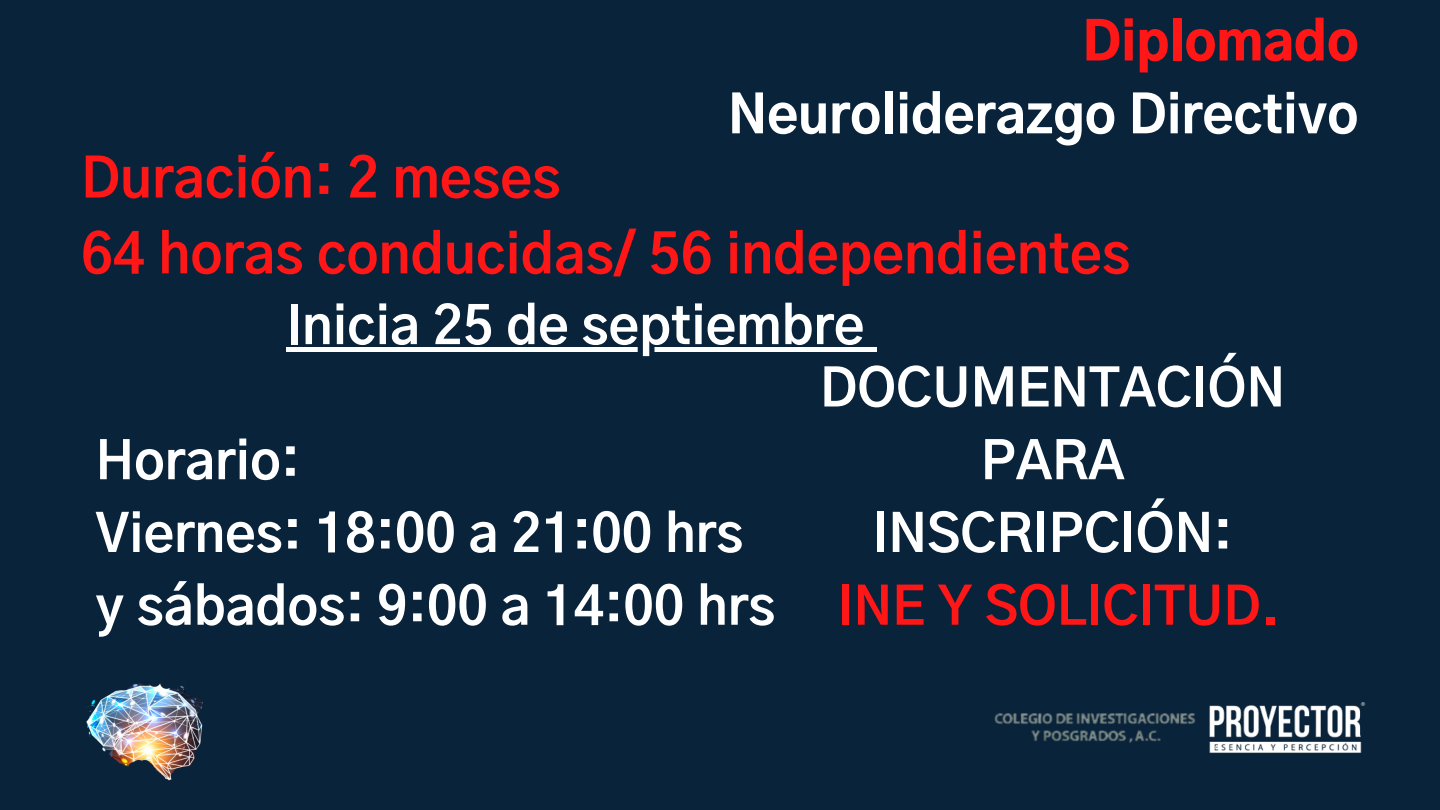
<style>
.page{position:relative;width:1440px;height:810px;background:#09233b}
.page>*{position:absolute;margin:0;border:0;box-sizing:border-box;transform-origin:0 0}
.t1{font:700 54.5px/75.8px "Gothic A1";color:#ff1616}
.t2{font:700 52px/72.8px "Gothic A1";color:#fff}
.t3{font:800 52px "Gothic A1";color:#fff}
.t4{font:700 52px "Gothic A1";color:#ff1616}
.t5{font:900 52px "Gothic A1";color:#ff1616}
</style>
<div class="page">
<img style="left:86px;top:683px;width:118px;height:98px">
<img style="left:994px;top:713px;width:202px;height:30px">
<img style="left:1209px;top:702px;width:157px;height:51px">
<div style="left:286px;top:347px;width:578px;height:5px;background:#fff"></div>
<div style="left:864px;top:347px;width:13px;height:5px;background:#fff"></div>
<p class="t5" style="left:1083px;top:19px;width:278px">Diplomado</p>
<p class="t3" style="left:728px;top:92px;width:632px">Neuroliderazgo Directivo</p>
<p class="t1" style="left:81px;top:143px;width:1051px">Duración: 2 meses<br>64 horas conducidas/ 56 independientes</p>
<p class="t2" style="left:286px;top:292px;width:579px">Inicia 25 de septiembre</p>
<p class="t2" style="left:820px;top:355px;width:467px;text-align:center">DOCUMENTACIÓN<br>PARA<br>INSCRIPCIÓN:</p>
<p class="t4" style="left:838px;top:583px;width:444px">INE Y SOLICITUD.</p>
<p class="t2" style="left:96px;top:427px;width:681px">Horario:<br>Viernes: 18:00 a 21:00 hrs y sábados: 9:00 a 14:00 hrs</p>
</div>
